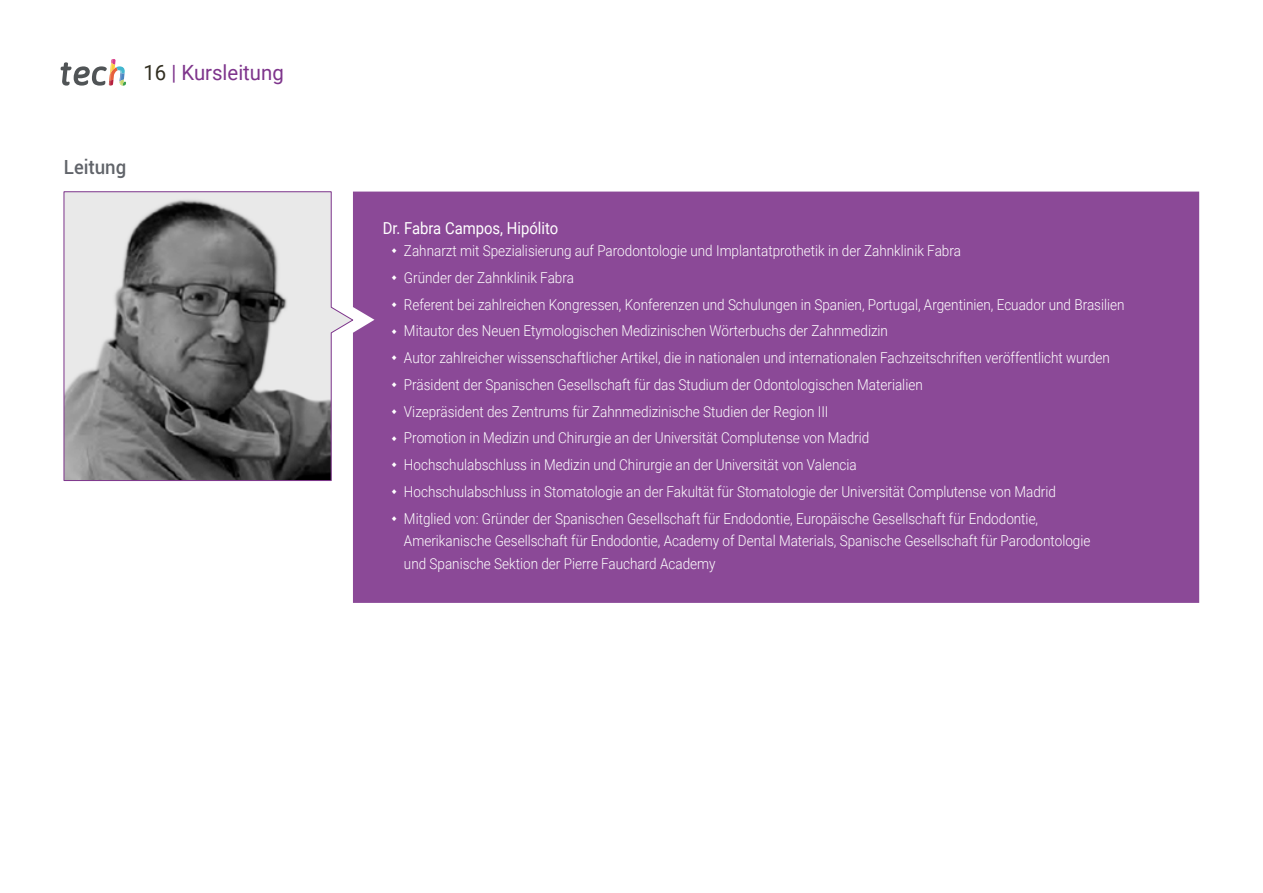
<style>
.page{position:relative;width:1263px;height:893px;background:#fff}
.page>*{position:absolute;margin:0;border:0;box-sizing:border-box;transform-origin:0 0}
.t1{font:21px "Roboto";color:#7e358c}
.t2{font:500 19.5px "Roboto";color:#61646a;scale:.95 1}
.t3{font:16.5px "Roboto";color:#fff;scale:.9 1}
.t4{font:300 15px/26.7px "Roboto";color:#fff;scale:.9 1}
.s1{color:#312e20}
</style>
<div class="page">
<svg style="left:61px;top:59px;width:65px;height:27px"></svg>
<div style="left:353px;top:192px;width:846px;height:411px;background:#8b4997"></div>
<svg style="left:63px;top:191px;width:291px;height:290px;background:#979697"></svg>
<svg style="left:392px;top:248px;width:5px;height:5px"></svg>
<svg style="left:392px;top:275px;width:5px;height:5px"></svg>
<svg style="left:392px;top:302px;width:5px;height:5px"></svg>
<svg style="left:392px;top:329px;width:5px;height:5px"></svg>
<svg style="left:392px;top:355px;width:5px;height:5px"></svg>
<svg style="left:392px;top:382px;width:5px;height:5px"></svg>
<svg style="left:392px;top:409px;width:5px;height:5px"></svg>
<svg style="left:392px;top:436px;width:5px;height:5px"></svg>
<svg style="left:392px;top:462px;width:5px;height:5px"></svg>
<svg style="left:392px;top:489px;width:5px;height:5px"></svg>
<svg style="left:392px;top:516px;width:5px;height:5px"></svg>
<h1 class="t1" style="left:144px;top:57px;width:142px"><span class="s1">16</span> | Kursleitung</h1>
<h2 class="t2" style="left:64px;top:154px;width:67px">Leitung</h2>
<p class="t3" style="left:383px;top:216px;width:197px">Dr. Fabra Campos, Hipólito</p>
<p class="t4" style="left:404px;top:237px;width:802px">Zahnarzt mit Spezialisierung auf Parodontologie und Implantatprothetik in der Zahnklinik Fabra<br>Gründer der Zahnklinik Fabra<br>Referent bei zahlreichen Kongressen, Konferenzen und Schulungen in Spanien, Portugal, Argentinien, Ecuador und Brasilien Mitautor des Neuen Etymologischen Medizinischen Wörterbuchs der Zahnmedizin<br>Autor zahlreicher wissenschaftlicher Artikel, die in nationalen und internationalen Fachzeitschriften veröffentlicht wurden Präsident der Spanischen Gesellschaft für das Studium der Odontologischen Materialien<br>Vizepräsident des Zentrums für Zahnmedizinische Studien der Region III<br>Promotion in Medizin und Chirurgie an der Universität Complutense von Madrid<br>Hochschulabschluss in Medizin und Chirurgie an der Universität von Valencia<br>Hochschulabschluss in Stomatologie an der Fakultät für Stomatologie der Universität Complutense von Madrid<br>Mitglied von: Gründer der Spanischen Gesellschaft für Endodontie, Europäische Gesellschaft für Endodontie,</p>
<p class="t4" style="left:404px;top:529px;width:764px;line-height:22.5px">Amerikanische Gesellschaft für Endodontie, Academy of Dental Materials, Spanische Gesellschaft für Parodontologie und Spanische Sektion der Pierre Fauchard Academy</p>
</div>
